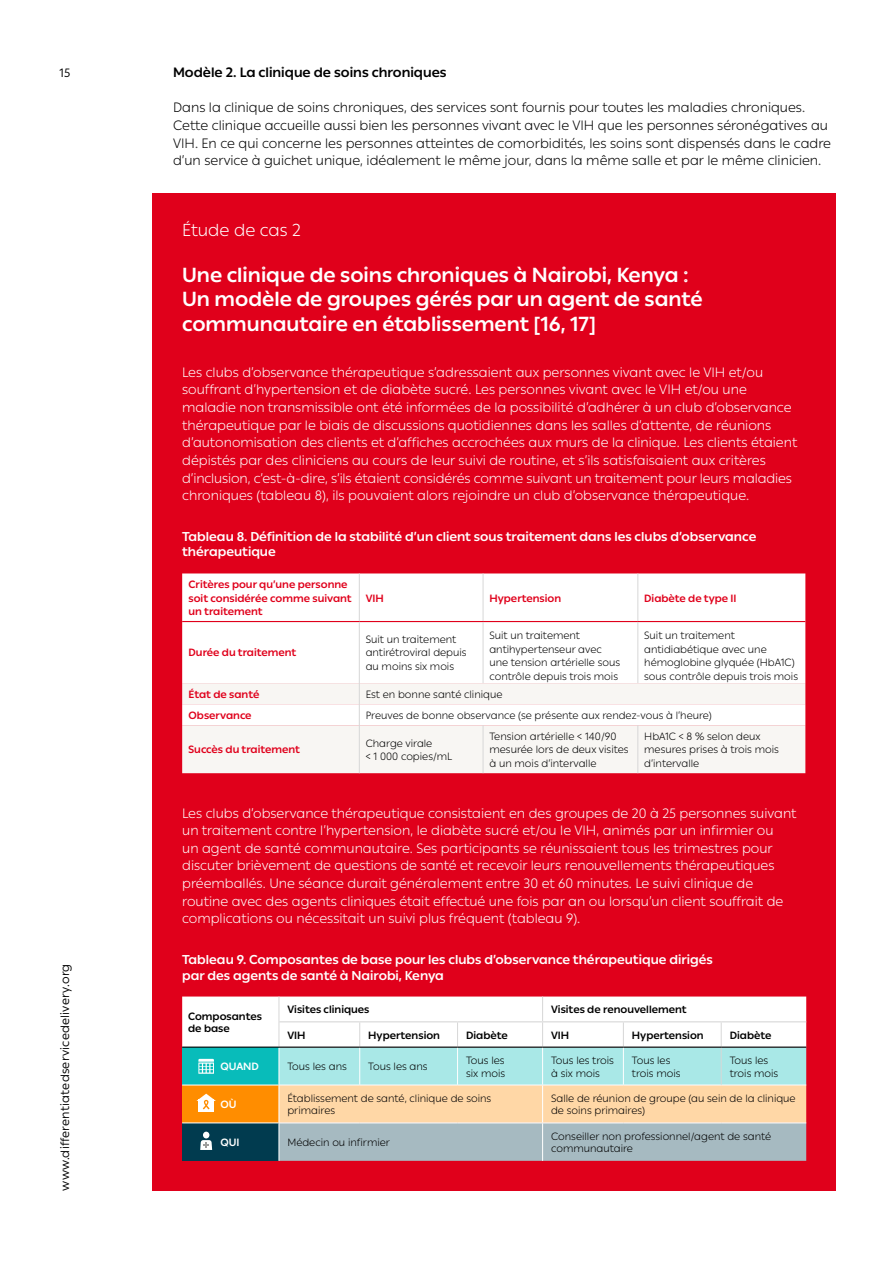
<style>
.page{position:relative;width:893px;height:1263px;background:#fff}
.page>*{position:absolute;margin:0;border:0;box-sizing:border-box;transform-origin:0 0}
.Intro__16Pt__Light{font:700 20.25px/24.8px "IAS Ribbon Sans";color:#fff}
.Intro__16Pt__Light-2{font:300 17.25px "IAS Ribbon Sans";color:#fff}
.Copy__10Pt__Light{font:300 13.5px/17.7px "IAS Ribbon Sans";color:#fff}
.Copy__10Pt__Light-2{font:300 13.5px/17.7px "IAS Ribbon Sans";color:#000}
.Copy__10Pt__Light-3{font:700 13.5px "IAS Ribbon Sans";color:#000}
.Table{font:700 12.75px/15.3px "IAS Ribbon Sans";color:#fff}
.t1{font:12px "IAS Ribbon Sans";letter-spacing:.02em;color:#000}
.Table_small{font:300 10.5px/13.5px "IAS Ribbon Sans";color:#000}
.Table_small-2{font:700 10.5px/13.5px "IAS Ribbon Sans";color:#e0001b}
.Table_small-3{font:700 10.5px/12.6px "IAS Ribbon Sans";color:#000}
.Table_small_bullet{font:300 10.5px/13.5px "IAS Ribbon Sans";color:#000}
.Table_small-4{font:700 10.5px "IAS Ribbon Sans";color:#fff}
</style>
<div class="page">
<div style="left:152px;top:193px;width:684px;height:998px;background:#e0001b"></div>
<div style="left:182px;top:573px;width:623px;height:110px;background:#fff"></div>
<svg style="left:182px;top:683px;width:623px;height:90px;fill:#f8f6f3"></svg>
<hr style="left:182px;top:621px;width:177px;height:1px;background:#e0001b">
<hr style="left:359px;top:621px;width:124px;height:1px;background:#e0001b">
<hr style="left:483px;top:621px;width:155px;height:1px;background:#e0001b">
<hr style="left:638px;top:621px;width:167px;height:1px;background:#e0001b">
<hr style="left:483px;top:573px;width:1px;height:48px;background:#d7d7d7">
<hr style="left:359px;top:573px;width:1px;height:48px;background:#d7d7d7">
<hr style="left:359px;top:622px;width:1px;height:61px;background:#d7d7d7">
<svg style="left:359px;top:683px;width:1px;height:42px"></svg>
<hr style="left:359px;top:725px;width:1px;height:48px;background:#d7d7d7">
<hr style="left:483px;top:622px;width:1px;height:61px;background:#d7d7d7">
<hr style="left:483px;top:725px;width:1px;height:48px;background:#d7d7d7">
<hr style="left:637px;top:573px;width:1px;height:48px;background:#d7d7d7">
<hr style="left:637px;top:622px;width:1px;height:61px;background:#d7d7d7">
<hr style="left:637px;top:725px;width:1px;height:48px;background:#d7d7d7">
<svg style="left:182px;top:996px;width:624px;height:165px"></svg>
<p class="t1" style="left:60px;top:64px;width:12px">15</p>
<p class="t1" style="left:56px;top:1191px;width:228px;rotate:-90deg">www.differentiatedservicedelivery.org</p>
<p class="Copy__10Pt__Light-3" style="left:173px;top:62px;width:275px">Modèle 2. La clinique de soins chroniques</p>
<p class="Copy__10Pt__Light-2" style="left:173px;top:98px;width:659px">Dans la clinique de soins chroniques, des services sont fournis pour toutes les maladies chroniques.<br>Cette clinique accueille aussi bien les personnes vivant avec le VIH que les personnes séronégatives au VIH. En ce qui concerne les personnes atteintes de comorbidités, les soins sont dispensés dans le cadre d’un service à guichet unique, idéalement le même jour, dans la même salle et par le même clinicien.</p>
<p class="Intro__16Pt__Light-2" style="left:182px;top:217px;width:120px">Étude de cas 2</p>
<p class="Intro__16Pt__Light" style="left:182px;top:261px;width:522px">Une clinique de soins chroniques à Nairobi, Kenya :<br>Un modèle de groupes gérés par un agent de santé communautaire en établissement [16, 17]</p>
<p class="Copy__10Pt__Light" style="left:182px;top:363px;width:617px">Les clubs d’observance thérapeutique s’adressaient aux personnes vivant avec le VIH et/ou souffrant d’hypertension et de diabète sucré. Les personnes vivant avec le VIH et/ou une maladie non transmissible ont été informées de la possibilité d’adhérer à un club d’observance thérapeutique par le biais de discussions quotidiennes dans les salles d’attente, de réunions d’autonomisation des clients et d’affiches accrochées aux murs de la clinique. Les clients étaient dépistés par des cliniciens au cours de leur suivi de routine, et s’ils satisfaisaient aux critères d’inclusion, c’est-à-dire, s’ils étaient considérés comme suivant un traitement pour leurs maladies chroniques (tableau 8), ils pouvaient alors rejoindre un club d’observance thérapeutique.</p>
<p class="Table" style="left:182px;top:528px;width:576px">Tableau 8. Définition de la stabilité d’un client sous traitement dans les clubs d’observance thérapeutique</p>
<p class="Table_small-2" style="left:189px;top:577px;width:165px">Critères pour qu’une personne soit considérée comme suivant un traitement</p>
<p class="Table_small-2" style="left:366px;top:591px;width:20px">VIH</p>
<p class="Table_small-2" style="left:489px;top:591px;width:73px">Hypertension</p>
<p class="Table_small-2" style="left:644px;top:591px;width:94px">Diabète de type II</p>
<p class="Table_small-2" style="left:189px;top:645px;width:109px">Durée du traitement</p>
<p class="Table_small" style="left:366px;top:632px;width:102px">Suit un traitement antirétroviral depuis au moins six mois</p>
<p class="Table_small" style="left:489px;top:628px;width:132px">Suit un traitement antihypertenseur avec une tension artérielle sous contrôle depuis trois mois</p>
<p class="Table_small" style="left:644px;top:628px;width:155px">Suit un traitement antidiabétique avec une hémoglobine glyquée (HbA1C) sous contrôle depuis trois mois</p>
<p class="Table_small-2" style="left:189px;top:687px;width:72px">État de santé</p>
<p class="Table_small" style="left:366px;top:687px;width:138px">Est en bonne santé clinique</p>
<p class="Table_small-2" style="left:189px;top:708px;width:65px">Observance</p>
<p class="Table_small" style="left:366px;top:708px;width:348px">Preuves de bonne observance (se présente aux rendez-vous à l’heure)</p>
<p class="Table_small-2" style="left:189px;top:742px;width:113px">Succès du traitement</p>
<p class="Table_small_bullet" style="left:366px;top:736px;width:88px">Charge virale<br>&lt; 1 000 copies/mL</p>
<p class="Table_small" style="left:489px;top:729px;width:141px">Tension artérielle &lt; 140/90 mesurée lors de deux visites à un mois d’intervalle</p>
<p class="Table_small" style="left:644px;top:729px;width:136px">HbA1C &lt; 8 % selon deux mesures prises à trois mois d’intervalle</p>
<p class="Copy__10Pt__Light" style="left:182px;top:803px;width:616px">Les clubs d’observance thérapeutique consistaient en des groupes de 20 à 25 personnes suivant un traitement contre l’hypertension, le diabète sucré et/ou le VIH, animés par un infirmier ou<br>un agent de santé communautaire. Ses participants se réunissaient tous les trimestres pour discuter brièvement de questions de santé et recevoir leurs renouvellements thérapeutiques préemballés. Une séance durait généralement entre 30 et 60 minutes. Le suivi clinique de routine avec des agents cliniques était effectué une fois par an ou lorsqu’un client souffrait de complications ou nécessitait un suivi plus fréquent (tableau 9).</p>
<p class="Table" style="left:182px;top:951px;width:532px">Tableau 9. Composantes de base pour les clubs d’observance thérapeutique dirigés par des agents de santé à Nairobi, Kenya</p>
<p class="Table_small-3" style="left:188px;top:1009px;width:75px">Composantes de base</p>
<p class="Table_small-3" style="left:287px;top:1003px;width:84px">Visites cliniques</p>
<p class="Table_small-3" style="left:551px;top:1003px;width:137px">Visites de renouvellement</p>
<p class="Table_small-3" style="left:287px;top:1028px;width:20px">VIH</p>
<p class="Table_small-3" style="left:368px;top:1028px;width:73px">Hypertension</p>
<p class="Table_small-3" style="left:466px;top:1028px;width:43px">Diabète</p>
<p class="Table_small-3" style="left:551px;top:1028px;width:20px">VIH</p>
<p class="Table_small-3" style="left:632px;top:1028px;width:73px">Hypertension</p>
<p class="Table_small-3" style="left:730px;top:1028px;width:43px">Diabète</p>
<p class="Table_small-4" style="left:220px;top:1058px;width:40px">QUAND</p>
<p class="Table_small" style="left:287px;top:1059px;width:61px">Tous les ans</p>
<p class="Table_small" style="left:368px;top:1059px;width:61px">Tous les ans</p>
<p class="Table_small" style="left:466px;top:1053px;width:41px;line-height:12.6px">Tous les six mois</p>
<p class="Table_small" style="left:551px;top:1053px;width:64px;line-height:12.6px">Tous les trois à six mois</p>
<p class="Table_small" style="left:632px;top:1053px;width:50px;line-height:12.6px">Tous les trois mois</p>
<p class="Table_small" style="left:730px;top:1053px;width:50px;line-height:12.6px">Tous les trois mois</p>
<p class="Table_small-4" style="left:220px;top:1096px;width:18px">OÙ</p>
<p class="Table_small" style="left:287px;top:1091px;width:205px;line-height:12.6px">Établissement de santé, clinique de soins primaires</p>
<p class="Table_small" style="left:551px;top:1091px;width:246px;line-height:12.6px">Salle de réunion de groupe (au sein de la clinique de soins primaires)</p>
<p class="Table_small-4" style="left:220px;top:1134px;width:21px">QUI</p>
<p class="Table_small" style="left:287px;top:1135px;width:104px">Médecin ou infirmier</p>
<p class="Table_small" style="left:551px;top:1129px;width:222px;line-height:12.6px">Conseiller non professionnel/agent de santé communautaire</p>
</div>
